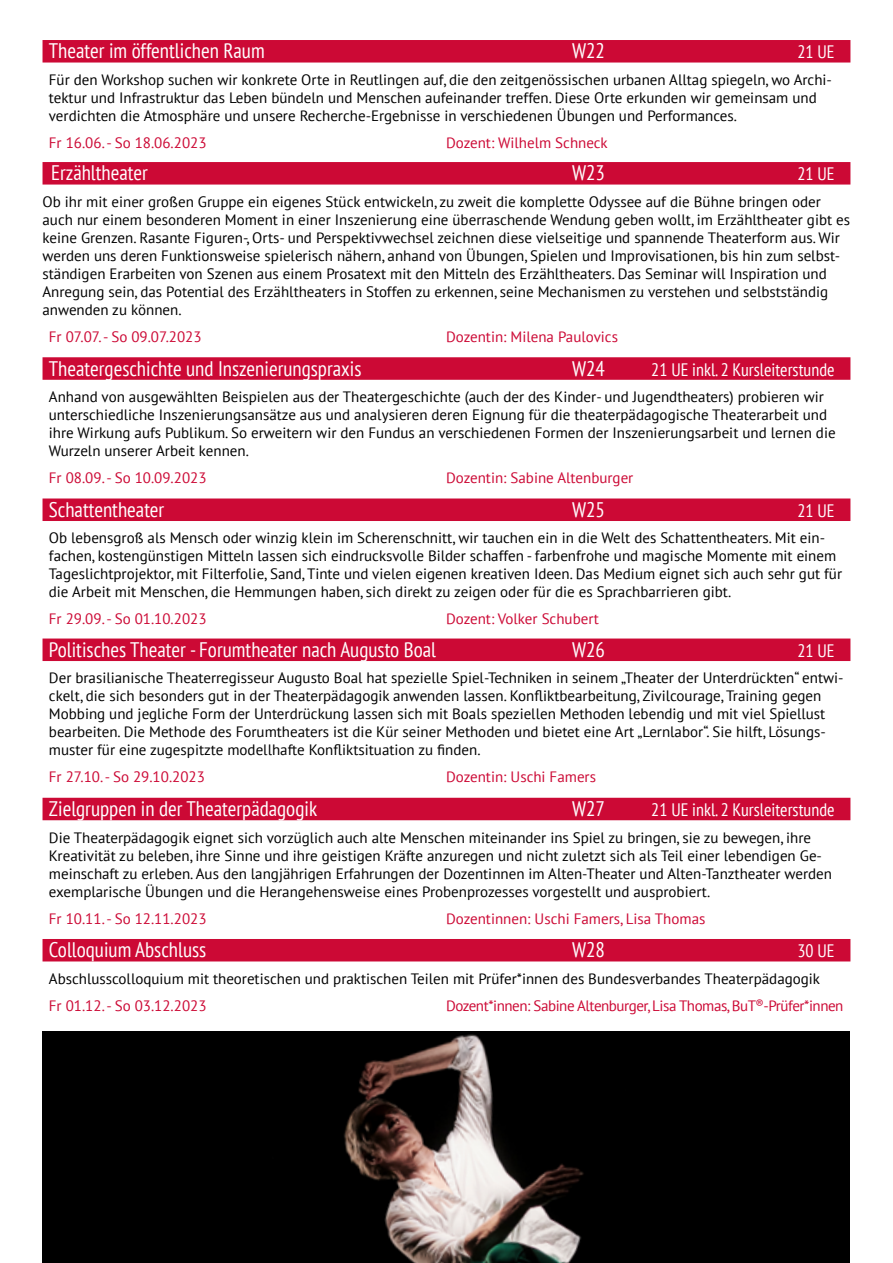
<style>
.page{position:relative;width:893px;height:1263px;background:#fff}
.page>*{position:absolute;margin:0;border:0;box-sizing:border-box;transform-origin:0 0}
.t1{font:condensed 21px "PT Sans";color:#fff}
.t2{font:condensed 18px "PT Sans";color:#fff}
.t3{font:15px/18px "PT Sans";color:#000}
.t4{font:15px "PT Sans";color:#cc0935}
.t5{font:15px "PT Sans";letter-spacing:-.03em;color:#cc0935}
</style>
<div class="page">
<div style="left:43px;top:40px;width:807px;height:23px;background:#cc0935"></div>
<div style="left:43px;top:162px;width:807px;height:23px;background:#cc0935"></div>
<div style="left:43px;top:357px;width:807px;height:23px;background:#cc0935"></div>
<div style="left:43px;top:498px;width:807px;height:23px;background:#cc0935"></div>
<div style="left:43px;top:638px;width:807px;height:23px;background:#cc0935"></div>
<div style="left:43px;top:798px;width:807px;height:22px;background:#cc0935"></div>
<div style="left:43px;top:939px;width:807px;height:22px;background:#cc0935"></div>
<div style="left:43px;top:1032px;width:807px;height:231px;background:#000"></div>
<img style="left:344px;top:1034px;width:240px;height:229px">
<h1 class="t1" style="left:49px;top:37px;width:217px">Theater im öffentlichen Raum</h1>
<h1 class="t1" style="left:572px;top:37px;width:35px">W22</h1>
<p class="t2" style="left:797px;top:40px;width:39px">21 UE</p>
<p class="t3" style="left:49px;top:70px;width:785px">Für den Workshop suchen wir konkrete Orte in Reutlingen auf, die den zeitgenössischen urbanen Alltag spiegeln, wo Archi&shy;tektur und Infrastruktur das Leben bündeln und Menschen aufeinander treffen. Diese Orte erkunden wir gemeinsam und verdichten die Atmosphäre und unsere Recherche-Ergebnisse in verschiedenen Übungen und Performances.</p>
<p class="t4" style="left:49px;top:133px;width:159px">Fr 16.06. - So 18.06.2023</p>
<p class="t4" style="left:446px;top:133px;width:163px">Dozent: Wilhelm Schneck</p>
<h1 class="t1" style="left:51px;top:159px;width:98px">Erzähltheater</h1>
<h1 class="t1" style="left:572px;top:159px;width:35px">W23</h1>
<p class="t2" style="left:797px;top:162px;width:39px">21 UE</p>
<p class="t3" style="left:43px;top:192px;width:809px">Ob ihr mit einer großen Gruppe ein eigenes Stück entwickeln, zu zweit die komplette Odyssee auf die Bühne bringen oder auch nur einem besonderen Moment in einer Inszenierung eine überraschende Wendung geben wollt, im Erzähltheater gibt es keine Grenzen. Rasante Figuren-, Orts- und Perspektivwechsel zeichnen diese vielseitige und spannende Theaterform aus. Wir werden uns deren Funktionsweise spielerisch nähern, anhand von Übungen, Spielen und Improvisationen, bis hin zum selbst&shy;ständigen Erarbeiten von Szenen aus einem Prosatext mit den Mitteln des Erzähltheaters. Das Seminar will Inspiration und Anregung sein, das Potential des Erzähltheaters in Stoffen zu erkennen, seine Mechanismen zu verstehen und selbstständig anwenden zu können.</p>
<p class="t4" style="left:49px;top:327px;width:154px">Fr 07.07. - So 09.07.2023</p>
<p class="t4" style="left:446px;top:327px;width:173px">Dozentin: Milena Paulovics</p>
<h1 class="t1" style="left:49px;top:355px;width:314px">Theatergeschichte und Inszenierungspraxis</h1>
<h1 class="t1" style="left:572px;top:355px;width:35px">W24</h1>
<p class="t2" style="left:651px;top:358px;width:185px">21 UE inkl. 2 Kursleiterstunde</p>
<p class="t3" style="left:49px;top:387px;width:788px">Anhand von ausgewählten Beispielen aus der Theatergeschichte (auch der des Kinder- und Jugendtheaters) probieren wir unterschiedliche Inszenierungsansätze aus und analysieren deren Eignung für die theaterpädagogische Theaterarbeit und ihre Wirkung aufs Publikum. So erweitern wir den Fundus an verschiedenen Formen der Inszenierungsarbeit und lernen die Wurzeln unserer Arbeit kennen.</p>
<p class="t4" style="left:49px;top:468px;width:159px">Fr 08.09. - So 10.09.2023</p>
<p class="t4" style="left:446px;top:468px;width:189px">Dozentin: Sabine Altenburger</p>
<h1 class="t1" style="left:49px;top:496px;width:117px">Schattentheater</h1>
<h1 class="t1" style="left:572px;top:496px;width:35px">W25</h1>
<p class="t2" style="left:797px;top:499px;width:39px">21 UE</p>
<p class="t3" style="left:49px;top:529px;width:795px">Ob lebensgroß als Mensch oder winzig klein im Scherenschnitt, wir tauchen ein in die Welt des Schattentheaters. Mit ein&shy;fachen, kostengünstigen Mitteln lassen sich eindrucksvolle Bilder schaffen - farbenfrohe und magische Momente mit einem Tageslichtprojektor, mit Filterfolie, Sand, Tinte und vielen eigenen kreativen Ideen. Das Medium eignet sich auch sehr gut für die Arbeit mit Menschen, die Hemmungen haben, sich direkt zu zeigen oder für die es Sprachbarrieren gibt.</p>
<p class="t4" style="left:49px;top:609px;width:159px">Fr 29.09. - So 01.10.2023</p>
<p class="t4" style="left:446px;top:609px;width:154px">Dozent: Volker Schubert</p>
<h1 class="t1" style="left:49px;top:636px;width:389px">Politisches Theater - Forumtheater nach Augusto Boal</h1>
<h1 class="t1" style="left:572px;top:636px;width:35px">W26</h1>
<p class="t2" style="left:797px;top:639px;width:39px">21 UE</p>
<p class="t3" style="left:49px;top:669px;width:796px">Der brasilianische Theaterregisseur Augusto Boal hat spezielle Spiel-Techniken in seinem „Theater der Unterdrückten“ entwi&shy;ckelt, die sich besonders gut in der Theaterpädagogik anwenden lassen. Konfliktbearbeitung, Zivilcourage, Training gegen Mobbing und jegliche Form der Unterdrückung lassen sich mit Boals speziellen Methoden lebendig und mit viel Spiellust bearbeiten. Die Methode des Forumtheaters ist die Kür seiner Methoden und bietet eine Art „Lernlabor“. Sie hilft, Lösungs&shy;muster für eine zugespitzte modellhafte Konfliktsituation zu finden.</p>
<p class="t4" style="left:49px;top:767px;width:158px">Fr 27.10. - So 29.10.2023</p>
<p class="t4" style="left:446px;top:767px;width:152px">Dozentin: Uschi Famers</p>
<h1 class="t1" style="left:49px;top:795px;width:270px">Zielgruppen in der Theaterpädagogik</h1>
<h1 class="t1" style="left:572px;top:795px;width:35px">W27</h1>
<p class="t2" style="left:651px;top:798px;width:185px">21 UE inkl. 2 Kursleiterstunde</p>
<p class="t3" style="left:49px;top:828px;width:785px">Die Theaterpädagogik eignet sich vorzüglich auch alte Menschen miteinander ins Spiel zu bringen, sie zu bewegen, ihre Kreativität zu beleben, ihre Sinne und ihre geistigen Kräfte anzuregen und nicht zuletzt sich als Teil einer lebendigen Ge&shy;meinschaft zu erleben. Aus den langjährigen Erfahrungen der Dozentinnen im Alten-Theater und Alten-Tanztheater werden exemplarische Übungen und die Herangehensweise eines Probenprozesses vorgestellt und ausprobiert.</p>
<p class="t4" style="left:49px;top:909px;width:159px">Fr 10.11. - So 12.11.2023</p>
<p class="t4" style="left:446px;top:909px;width:261px">Dozentinnen: Uschi Famers, Lisa Thomas</p>
<h1 class="t1" style="left:49px;top:936px;width:159px">Colloquium Abschluss</h1>
<h1 class="t1" style="left:572px;top:936px;width:35px">W28</h1>
<p class="t2" style="left:797px;top:939px;width:39px">30 UE</p>
<p class="t3" style="left:49px;top:969px;width:773px">Abschlusscolloquium mit theoretischen und praktischen Teilen mit Prüfer*innen des Bundesverbandes Theaterpädagogik</p>
<p class="t4" style="left:49px;top:996px;width:159px">Fr 01.12. - So 03.12.2023</p>
<p class="t5" style="left:446px;top:996px;width:399px">Dozent*innen: Sabine Altenburger, Lisa Thomas, BuT<sup>®</sup>-Prüfer*innen</p>
</div>
